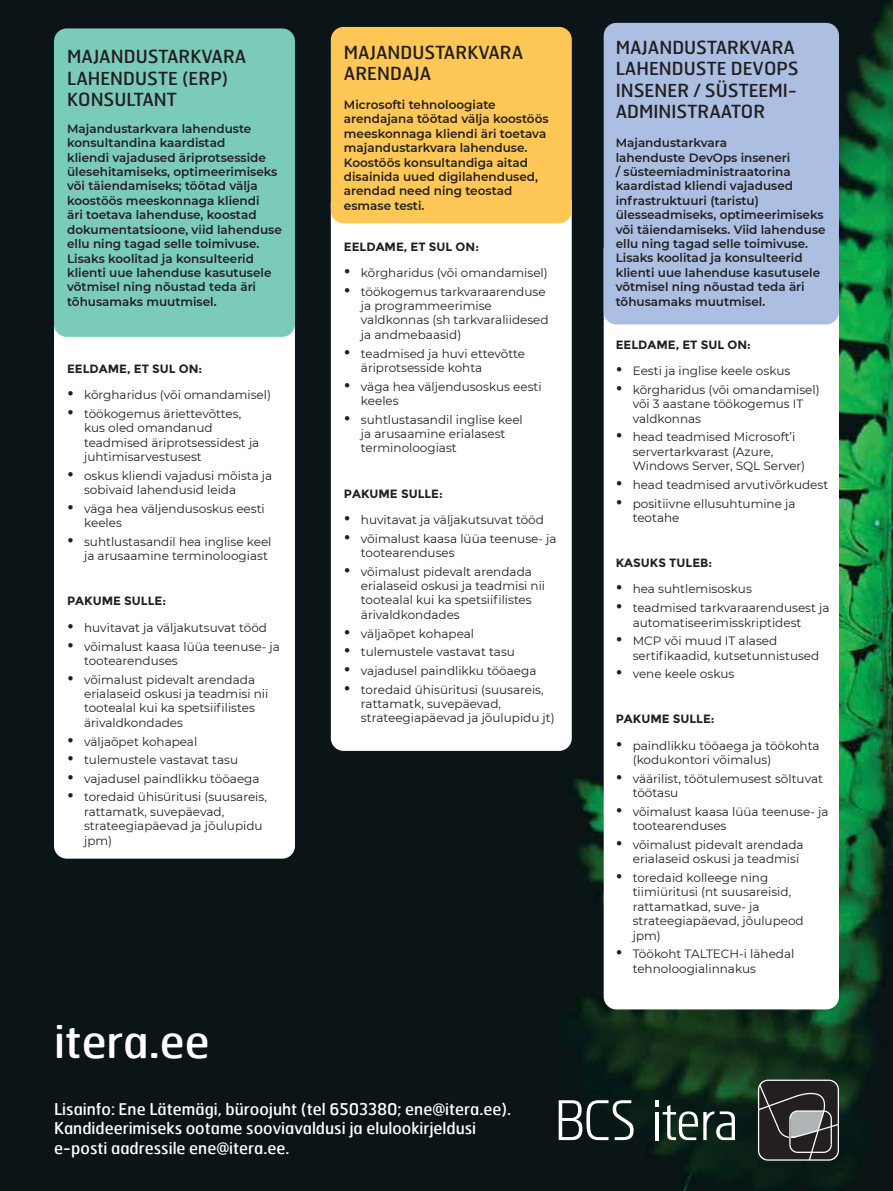
<style>
.page{position:relative;width:893px;height:1191px;background:#fff}
.page>*{position:absolute;margin:0;border:0;box-sizing:border-box;transform-origin:0 0}
.t1{font:45px "Hermes";color:#fff}
.t2{font:18px/21.6px "Hermes";color:#231f20}
.t3{font:16.2px/19.5px "Hermes";color:#fff}
.t4{font:12px/14.4px "Montserrat";color:#231f20}
.t5{font:600 12px/14.4px "Montserrat";color:#231f20}
.t6{font:700 12px "Montserrat";color:#231f20}
</style>
<div class="page">
<img style="left:0;top:0;width:893px;height:1191px">
<div style="left:604px;top:237px;width:235px;height:772px;background:#fff;border-radius:13px"></div>
<div style="left:331px;top:190px;width:241px;height:561px;background:#fff;border-radius:13px"></div>
<div style="left:54px;top:271px;width:241px;height:587px;background:#fff;border-radius:13px"></div>
<div style="left:54px;top:28px;width:241px;height:309px;background:#7acbba;border-radius:13px"></div>
<div style="left:331px;top:27px;width:241px;height:196px;background:#ffc755;border-radius:13px"></div>
<div style="left:604px;top:23px;width:235px;height:301px;background:#acbfe3;border-radius:13px"></div>
<svg style="left:758px;top:1079px;width:81px;height:81px;background:#4b494a"></svg>
<svg style="left:559px;top:1100px;width:75px;height:40px"></svg>
<svg style="left:655px;top:1100px;width:80px;height:40px"></svg>
<h2 class="t2" style="left:67px;top:45px;width:181px">MAJANDUSTARKVARA<br>LAHENDUSTE (ERP)<br>KONSULTANT</h2>
<p class="t5" style="left:67px;top:121px;width:216px">Majandustarkvara lahenduste konsultandina kaardistad<br>kliendi vajadused äriprotsesside ülesehitamiseks, optimeerimiseks või täiendamiseks; töötad välja koostöös meeskonnaga kliendi<br>äri toetava lahenduse, koostad dokumentatsioone, viid lahenduse ellu ning tagad selle toimivuse.<br>Lisaks koolitad ja konsulteerid klienti uue lahenduse kasutusele võtmisel ning nõustad teda äri tõhusamaks muutmisel.</p>
<p class="t6" style="left:67px;top:361px;width:137px">EELDAME, ET SUL ON:</p>
<p class="t4" style="left:67px;top:387px;width:205px">• kõrgharidus (või omandamisel)</p>
<p class="t4" style="left:84px;top:406px;width:177px;text-indent:-17px">• töökogemus äriettevõttes, kus oled omandanud teadmised äriprotsessidest ja juhtimisarvestusest</p>
<p class="t4" style="left:84px;top:468px;width:190px;text-indent:-17px">• oskus kliendi vajadusi mõista ja sobivaid lahendusid leida</p>
<p class="t4" style="left:84px;top:501px;width:182px;text-indent:-17px">• väga hea väljendusoskus eesti keeles</p>
<p class="t4" style="left:67px;top:534px;width:206px;text-align:right">• suhtlustasandil hea inglise keel ja arusaamine terminoloogiast</p>
<p class="t6" style="left:67px;top:594px;width:100px">PAKUME SULLE:</p>
<p class="t4" style="left:67px;top:620px;width:201px">• huvitavat ja väljakutsuvat tööd</p>
<p class="t4" style="left:84px;top:638px;width:197px;text-indent:-17px">• võimalust kaasa lüüa teenuse- ja tootearenduses</p>
<p class="t4" style="left:84px;top:671px;width:186px;text-indent:-17px">• võimalust pidevalt arendada erialaseid oskusi ja teadmisi nii tootealal kui ka spetsiifilistes ärivaldkondades</p>
<p class="t4" style="left:67px;top:733px;width:132px">• väljaõpet kohapeal</p>
<p class="t4" style="left:67px;top:752px;width:173px">• tulemustele vastavat tasu</p>
<p class="t4" style="left:67px;top:771px;width:194px">• vajadusel paindlikku tööaega</p>
<p class="t4" style="left:84px;top:789px;width:184px;text-indent:-17px">• toredaid ühisüritusi (suusareis, rattamatk, suvepäevad, strateegiapäevad ja jõulupidu jpm)</p>
<h2 class="t2" style="left:344px;top:41px;width:181px">MAJANDUSTARKVARA<br>ARENDAJA</h2>
<p class="t5" style="left:344px;top:97px;width:206px">Microsofti tehnoloogiate arendajana töötad välja koostöös meeskonnaga kliendi äri toetava majandustarkvara lahenduse.<br>Koostöös konsultandiga aitad disainida uued digilahendused, arendad need ning teostad esmase testi.</p>
<p class="t6" style="left:344px;top:239px;width:137px">EELDAME, ET SUL ON:</p>
<p class="t4" style="left:344px;top:265px;width:205px">• kõrgharidus (või omandamisel)</p>
<p class="t4" style="left:361px;top:284px;width:189px;text-indent:-17px">• töökogemus tarkvaraarenduse ja programmeerimise valdkonnas (sh tarkvaraliidesed ja andmebaasid)</p>
<p class="t4" style="left:361px;top:345px;width:166px;text-indent:-17px">• teadmised ja huvi ettevõtte äriprotsesside kohta</p>
<p class="t4" style="left:361px;top:379px;width:182px;text-indent:-17px">• väga hea väljendusoskus eesti keeles</p>
<p class="t4" style="left:361px;top:412px;width:163px;text-indent:-17px">• suhtlustasandil inglise keel ja arusaamine erialasest terminoloogiast</p>
<p class="t6" style="left:344px;top:486px;width:100px">PAKUME SULLE:</p>
<p class="t4" style="left:344px;top:512px;width:201px">• huvitavat ja väljakutsuvat tööd</p>
<p class="t4" style="left:361px;top:531px;width:197px;text-indent:-17px">• võimalust kaasa lüüa teenuse- ja tootearenduses</p>
<p class="t4" style="left:361px;top:564px;width:186px;text-indent:-17px">• võimalust pidevalt arendada erialaseid oskusi ja teadmisi nii tootealal kui ka spetsiifilistes ärivaldkondades</p>
<p class="t4" style="left:344px;top:625px;width:132px">• väljaõpet kohapeal</p>
<p class="t4" style="left:344px;top:644px;width:173px">• tulemustele vastavat tasu</p>
<p class="t4" style="left:344px;top:663px;width:194px">• vajadusel paindlikku tööaega</p>
<p class="t4" style="left:361px;top:681px;width:195px;text-indent:-17px">• toredaid ühisüritusi (suusareis, rattamatk, suvepäevad, strateegiapäevad ja jõulupidu jt)</p>
<h1 class="t1" style="left:54px;top:1013px;width:157px">itera.ee</h1>
<h3 class="t3" style="left:54px;top:1098px;width:459px">Lisainfo: Ene Lätemägi, büroojuht (tel 6503380; ene@itera.ee).<br>Kandideerimiseks ootame sooviavaldusi ja elulookirjeldusi e-posti aadressile ene@itera.ee.</h3>
<h2 class="t2" style="left:616px;top:36px;width:185px">MAJANDUSTARKVARA<br>LAHENDUSTE DEVOPS<br>INSENER / SÜSTEEMI-<br>ADMINISTRAATOR</h2>
<p class="t5" style="left:616px;top:135px;width:211px">Majandustarkvara<br>lahenduste DevOps inseneri<br>/ süsteemiadministraatorina kaardistad kliendi vajadused infrastruktuuri (taristu) ülesseadmiseks, optimeerimiseks või täiendamiseks. Viid lahenduse ellu ning tagad selle toimivuse.<br>Lisaks koolitad ja konsulteerid klienti uue lahenduse kasutusele võtmisel ning nõustad teda äri tõhusamaks muutmisel.</p>
<p class="t6" style="left:616px;top:337px;width:137px">EELDAME, ET SUL ON:</p>
<p class="t4" style="left:616px;top:363px;width:176px">• Eesti ja inglise keele oskus</p>
<p class="t4" style="left:633px;top:382px;width:188px;text-indent:-17px">• kõrgharidus (või omandamisel) või 3 aastane töökogemus IT valdkonnas</p>
<p class="t4" style="left:633px;top:429px;width:174px;text-indent:-17px">• head teadmised Microsoft’i servertarkvarast (Azure,<br>Windows Server, SQL Server)</p>
<p class="t4" style="left:616px;top:477px;width:214px">• head teadmised arvutivõrkudest</p>
<p class="t4" style="left:633px;top:495px;width:164px;text-indent:-17px">• positiivne ellusuhtumine ja teotahe</p>
<p class="t6" style="left:616px;top:555px;width:98px">KASUKS TULEB:</p>
<p class="t4" style="left:616px;top:581px;width:138px">• hea suhtlemisoskus</p>
<p class="t4" style="left:633px;top:600px;width:198px;text-indent:-17px">• teadmised tarkvaraarendusest ja automatiseerimisskriptidest</p>
<p class="t4" style="left:633px;top:633px;width:188px;text-indent:-17px">• MCP või muud IT alased sertifikaadid, kutsetunnistused</p>
<p class="t4" style="left:616px;top:666px;width:120px">• vene keele oskus</p>
<p class="t6" style="left:616px;top:712px;width:100px">PAKUME SULLE:</p>
<p class="t4" style="left:633px;top:738px;width:188px;text-indent:-17px">• paindlikku tööaega ja töökohta (kodukontori võimalus)</p>
<p class="t4" style="left:633px;top:771px;width:192px;text-indent:-17px">• väärilist, töötulemusest sõltuvat töötasu</p>
<p class="t4" style="left:633px;top:804px;width:197px;text-indent:-17px">• võimalust kaasa lüüa teenuse- ja tootearenduses</p>
<p class="t4" style="left:633px;top:837px;width:172px;text-indent:-17px">• võimalust pidevalt arendada erialaseid oskusi ja teadmisi</p>
<p class="t4" style="left:633px;top:870px;width:173px;text-indent:-17px">• toredaid kolleege ning tiimiüritusi (nt suusareisid, rattamatkad, suve- ja strateegiapäevad, jõulupeod jpm)</p>
<p class="t4" style="left:633px;top:946px;width:163px;text-indent:-17px">• Töökoht TALTECH-i lähedal tehnoloogialinnakus</p>
</div>
